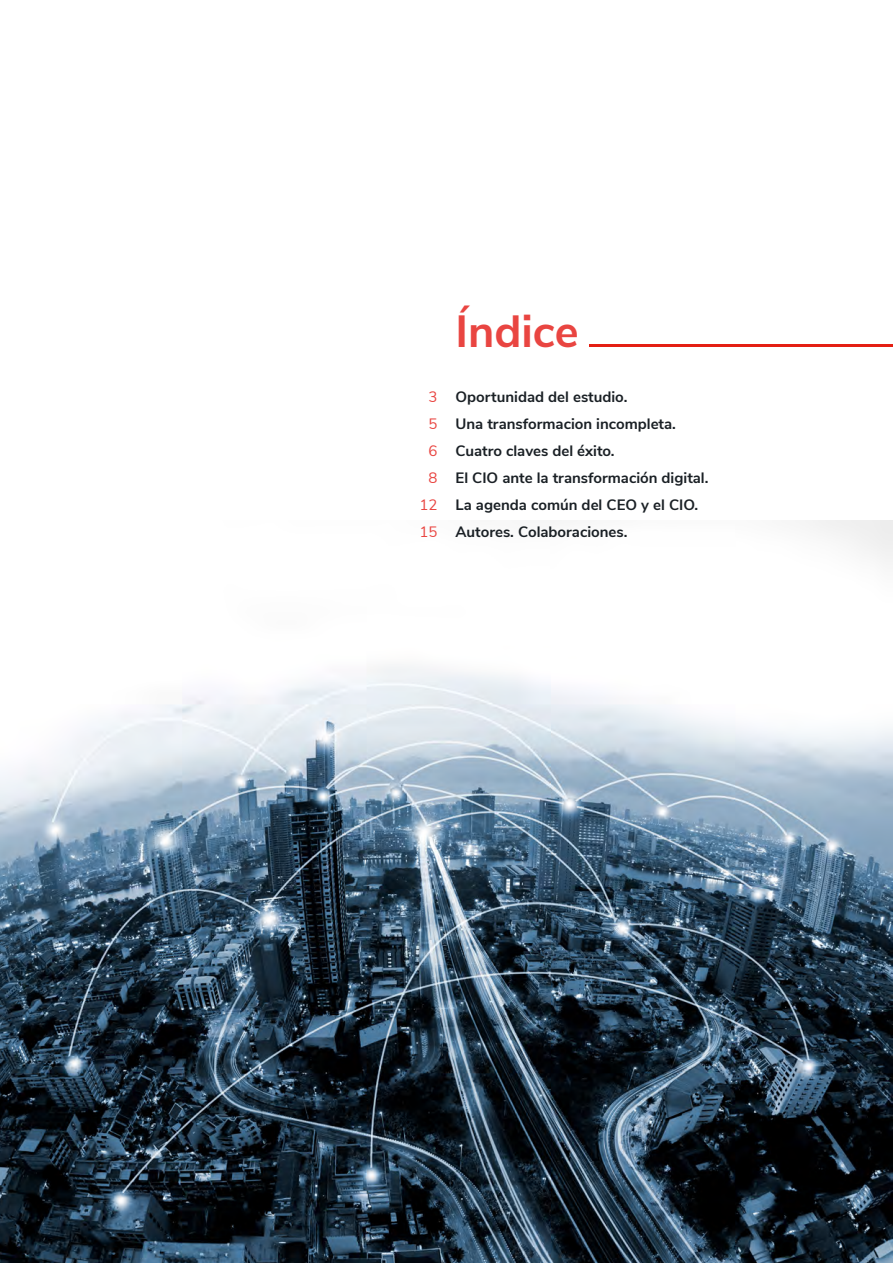
<style>
.page{position:relative;width:893px;height:1263px;background:#fff}
.page>*{position:absolute;margin:0;border:0;box-sizing:border-box;transform-origin:0 0}
.t1{font:700 45px "Nunito Sans";color:#e94541}
.t2{font:700 15px/27px "Nunito Sans";color:#1a2025}
.t3{font:15px/27px "Nunito Sans";color:#e94541;text-align:right}
</style>
<div class="page">
<img style="left:0;top:520px;width:893px;height:743px">
<hr style="left:589px;top:344px;width:304px;height:3px;background:#e41f13">
<h1 class="t1" style="left:455px;top:299px;width:125px">Índice</h1>
<p class="t3" style="left:419px;top:382px;width:19px">3<br>5<br>6<br>8<br>12<br>15</p>
<p class="t2" style="left:455px;top:383px;width:254px">Oportunidad del estudio.<br>Una transformacion incompleta.<br>Cuatro claves del éxito.<br>El CIO ante la transformación digital.<br>La agenda común del CEO y el CIO.<br>Autores. Colaboraciones.</p>
</div>
